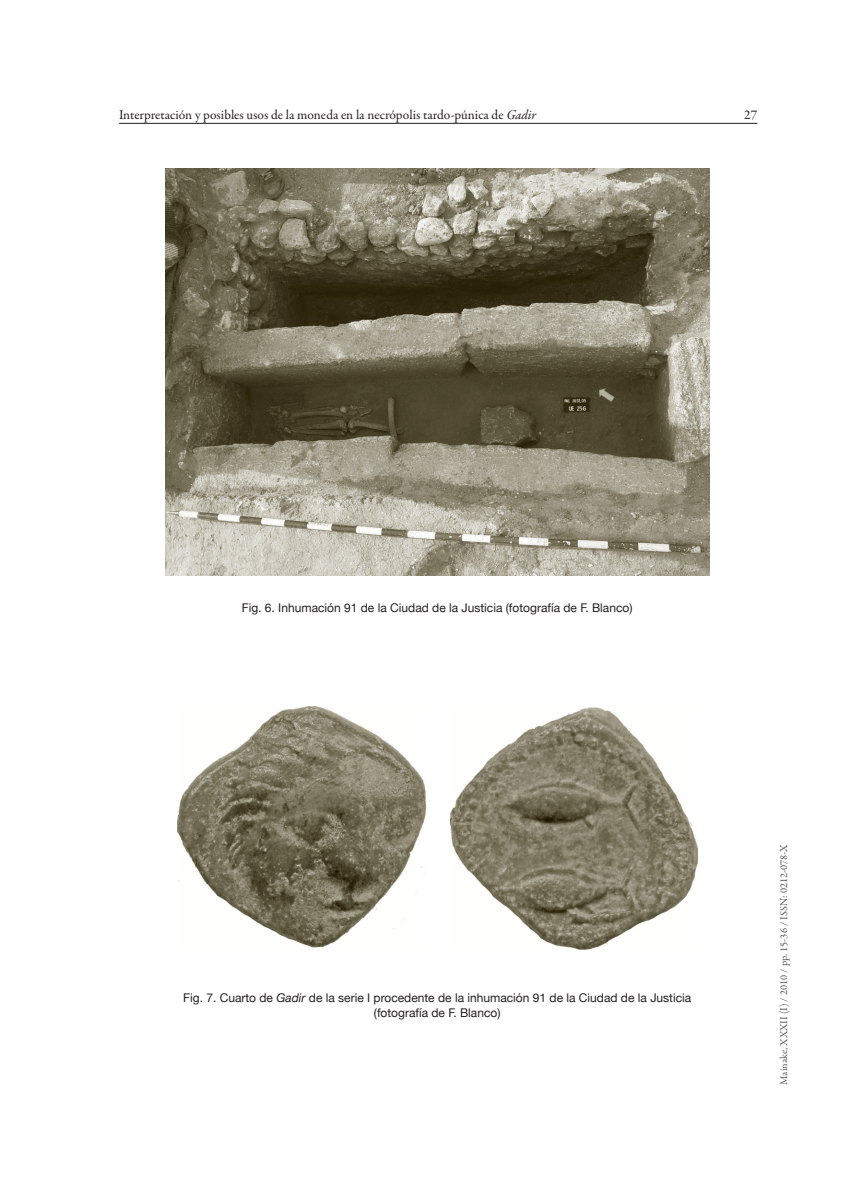
<style>
.page{position:relative;width:851px;height:1191px;background:#fff}
.page>*{position:absolute;margin:0;border:0;box-sizing:border-box;transform-origin:0 0}
.t1{font:13.5px "Garamond Premr Pro";color:#231f20}
.t2{font:12px/15px "Helvetica Neue";color:#231f20;text-align:center}
.t3{font:10.5px "Garamond Premr Pro";color:#57585a}
.s1{font-style:italic}
</style>
<div class="page">
<hr style="left:119px;top:123px;width:638px;height:1px;background:#231f20">
<img style="left:177px;top:706px;width:249px;height:241px">
<img style="left:450px;top:707px;width:247px;height:242px">
<img style="left:166px;top:168px;width:543px;height:408px">
<p class="t1" style="left:119px;top:107px;width:418px">Interpretación y posibles usos de la moneda en la necrópolis tardo-púnica de <span class="s1">Gadir</span></p>
<p class="t1" style="left:744px;top:107px;width:15px">27</p>
<p class="t2" style="left:242px;top:600px;width:392px">Fig. 6. Inhumación 91 de la Ciudad de la Justicia (fotografía de F. Blanco)</p>
<p class="t2" style="left:183px;top:989px;width:509px">Fig. 7. Cuarto de <span class="s1">Gadir</span> de la serie I procedente de la inhumación 91 de la Ciudad de la Justicia (fotografía de F. Blanco)</p>
<p class="t3" style="left:777px;top:1084px;width:242px;rotate:-90deg">Mainake, XXXII (I) / 2010 / pp. 15-36 / ISSN: 0212-078-X</p>
</div>
